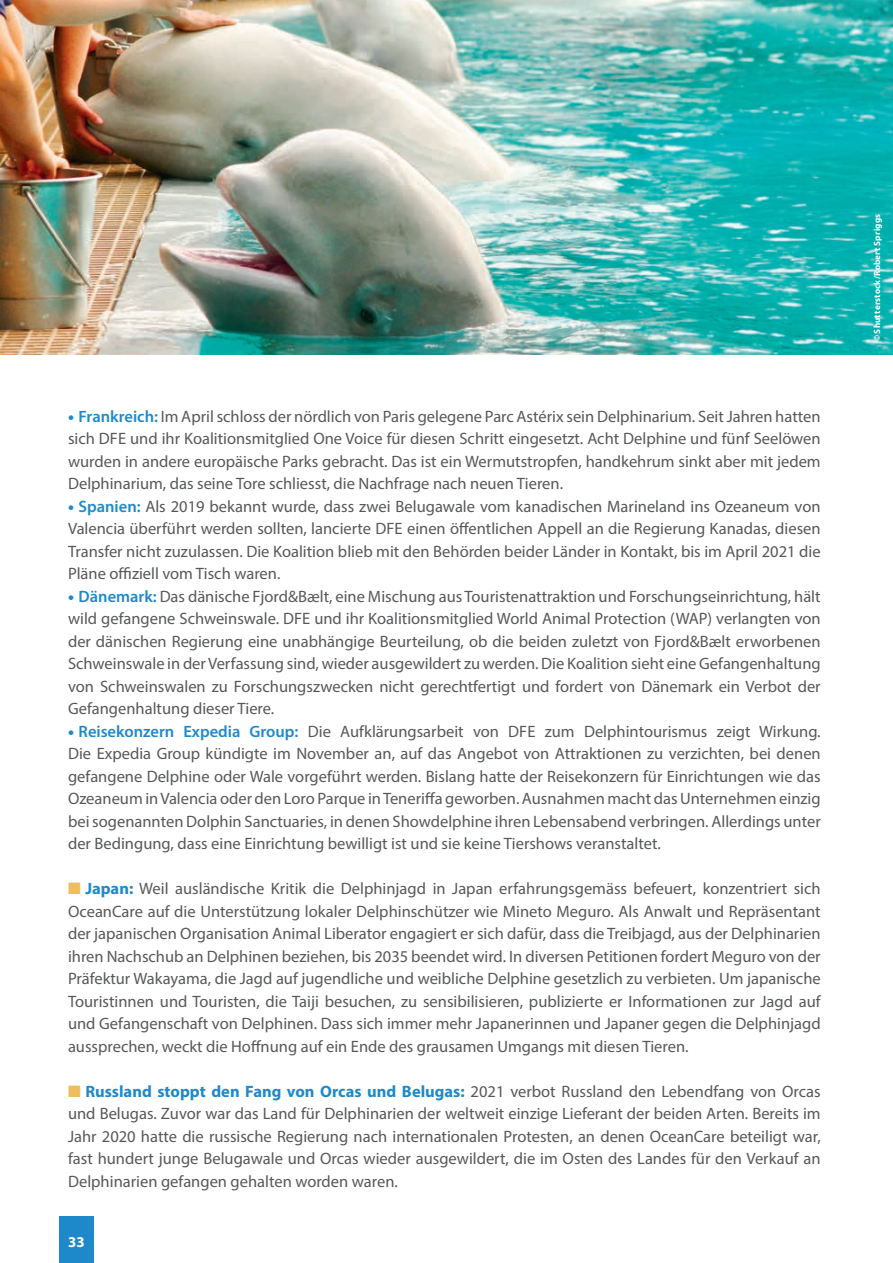
<style>
.page{position:relative;width:893px;height:1263px;background:#fff}
.page>*{position:absolute;margin:0;border:0;box-sizing:border-box;transform-origin:0 0}
.t1{font:16.5px/22.5px "Myriad Pro";color:#57585a;text-align:justify}
.t2{font:700 15px "Myriad Pro";color:#fff}
.t3{font:700 9px "Myriad Pro";letter-spacing:.025em;color:#fff}
.s1{font-weight:900;color:#1e89ca}
.s2{font-weight:600;color:#1e89ca}
.s3{color:#eebd60}
.s4{font-weight:700;color:#1e89ca}
</style>
<div class="page">
<div style="left:60px;top:1216px;width:34px;height:47px;background:#1e89ca"></div>
<img style="left:0;top:0;width:893px;height:354px">
<p class="t1" style="left:68px;top:405px;width:754px"><span class="s1">•</span> <span class="s2">Frankreich:</span> Im April schloss der nördlich von Paris gelegene Parc Astérix sein Delphinarium. Seit Jahren hatten sich DFE und ihr Koalitionsmitglied One Voice für diesen Schritt eingesetzt. Acht Delphine und fünf Seelöwen wurden in andere europäische Parks gebracht. Das ist ein Wermutstropfen, handkehrum sinkt aber mit jedem Delphinarium, das seine Tore schliesst, die Nachfrage nach neuen Tieren.</p>
<p class="t1" style="left:68px;top:495px;width:754px"><span class="s1">•</span> <span class="s2">Spanien:</span> Als 2019 bekannt wurde, dass zwei Belugawale vom kanadischen Marineland ins Ozeaneum von Valencia überführt werden sollten, lancierte DFE einen öffentlichen Appell an die Regierung Kanadas, diesen Transfer nicht zuzulassen. Die Koalition blieb mit den Behörden beider Länder in Kontakt, bis im April 2021 die Pläne offiziell vom Tisch waren.</p>
<p class="t1" style="left:68px;top:585px;width:754px"><span class="s1">•</span> <span class="s2">Dänemark:</span> Das dänische Fjord&amp;Bælt, eine Mischung aus Touristenattraktion und Forschungseinrichtung, hält wild gefangene Schweinswale. DFE und ihr Koalitionsmitglied World Animal Protection (WAP) verlangten von der dänischen Regierung eine unabhängige Beurteilung, ob die beiden zuletzt von Fjord&amp;Bælt erworbenen Schweinswale in der Verfassung sind, wieder ausgewildert zu werden. Die Koalition sieht eine Gefangenhaltung von Schweinswalen zu Forschungszwecken nicht gerechtfertigt und fordert von Dänemark ein Verbot der Gefangenhaltung dieser Tiere.</p>
<p class="t1" style="left:68px;top:720px;width:754px"><span class="s1">•</span> <span class="s2">Reisekonzern Expedia Group:</span> Die Aufklärungsarbeit von DFE zum Delphintourismus zeigt Wirkung.<br>Die Expedia Group kündigte im November an, auf das Angebot von Attraktionen zu verzichten, bei denen gefangene Delphine oder Wale vorgeführt werden. Bislang hatte der Reisekonzern für Einrichtungen wie das Ozeaneum in Valencia oder den Loro Parque in Teneriffa geworben. Ausnahmen macht das Unternehmen einzig bei sogenannten Dolphin Sanctuaries, in denen Showdelphine ihren Lebensabend verbringen. Allerdings unter der Bedingung, dass eine Einrichtung bewilligt ist und sie keine Tiershows veranstaltet.</p>
<p class="t1" style="left:68px;top:877px;width:754px"><span class="s3">■</span> <span class="s4">Japan:</span> Weil ausländische Kritik die Delphinjagd in Japan erfahrungsgemäss befeuert, konzentriert sich OceanCare auf die Unterstützung lokaler Delphinschützer wie Mineto Meguro. Als Anwalt und Repräsentant der japanischen Organisation Animal Liberator engagiert er sich dafür, dass die Treibjagd, aus der Delphinarien ihren Nachschub an Delphinen beziehen, bis 2035 beendet wird. In diversen Petitionen fordert Meguro von der Präfektur Wakayama, die Jagd auf jugendliche und weibliche Delphine gesetzlich zu verbieten. Um japanische Touristinnen und Touristen, die Taiji besuchen, zu sensibilisieren, publizierte er Informationen zur Jagd auf und Gefangenschaft von Delphinen. Dass sich immer mehr Japanerinnen und Japaner gegen die Delphinjagd aussprechen, weckt die Hoffnung auf ein Ende des grausamen Umgangs mit diesen Tieren.</p>
<p class="t1" style="left:68px;top:1080px;width:754px"><span class="s3">■</span> <span class="s4">Russland stoppt den Fang von Orcas und Belugas:</span> 2021 verbot Russland den Lebendfang von Orcas und Belugas. Zuvor war das Land für Delphinarien der weltweit einzige Lieferant der beiden Arten. Bereits im Jahr 2020 hatte die russische Regierung nach internationalen Protesten, an denen OceanCare beteiligt war, fast hundert junge Belugawale und Orcas wieder ausgewildert, die im Osten des Landes für den Verkauf an Delphinarien gefangen gehalten worden waren.</p>
<p class="t2" style="left:68px;top:1232px;width:18px">33</p>
<p class="t3" style="left:871px;top:341px;width:129px;rotate:-90deg">© Shutterstock/Robert Spriggs</p>
</div>
